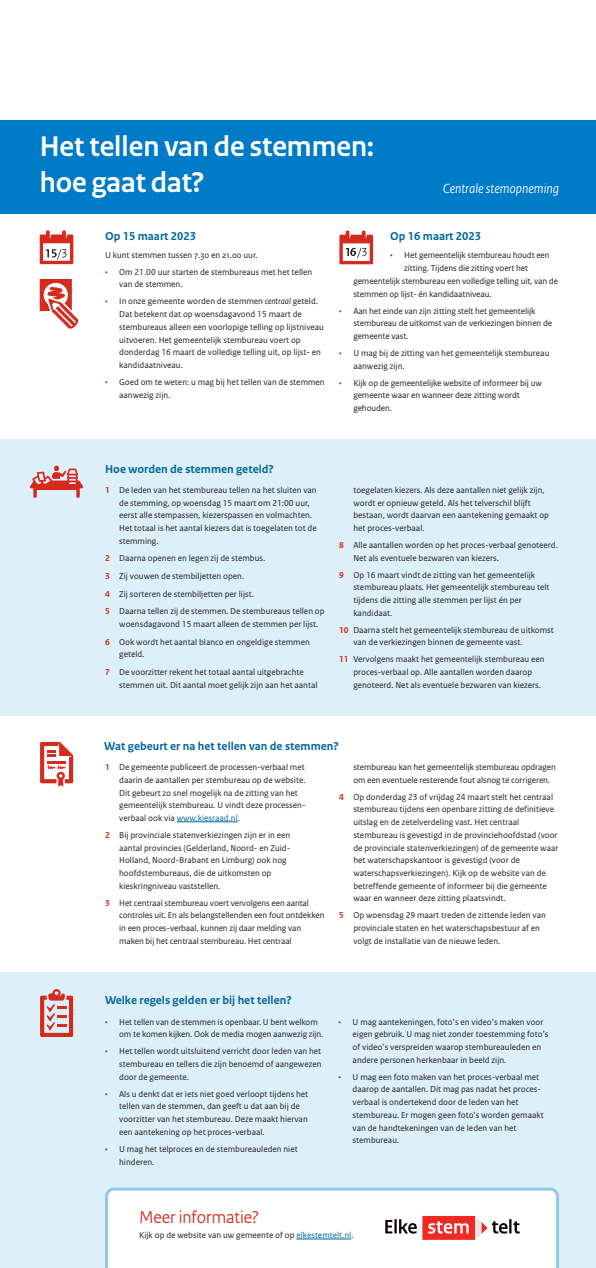
<style>
.page{position:relative;width:596px;height:1268px;background:#fff}
.page>*{position:absolute;margin:0;border:0;box-sizing:border-box;transform-origin:0 0}
.H1_RO_Titel{font:700 30px "Rijksoverheid Sans Heading";color:#fff}
.Meer_info{font:18px "Rijksoverheid Sans Heading";color:#d52b1e}
.H2_-_tussenkopje{font:italic 14px "Rijksoverheid Sans Heading";color:#fff}
.H2_-_tussenkopje-2{font:700 12px "Rijksoverheid Sans Text";color:#01689b}
.Opsomming_kopie{font:9px/12.7px "Rijksoverheid Sans Text";color:#231f20}
.Opsomming{font:9px/12.7px "Rijksoverheid Sans Text";color:#231f20}
.P_RO_Broodtekst_Sans{font:9px "Rijksoverheid Sans Text";color:#231f20}
.s1{color:#01689b}
.s2{font-style:italic}
.s3{font-weight:700;color:#d52b1e}
</style>
<div class="page">
<div style="left:0;top:439px;width:595px;height:276px;background:#ddeff8"></div>
<div style="left:0;top:971px;width:595px;height:296px;background:#ddeff8"></div>
<svg style="left:40px;top:279px;width:39px;height:50px"></svg>
<svg style="left:105px;top:1187px;width:454px;height:80px;background:#f8fbfd"></svg>
<svg style="left:40px;top:230px;width:33px;height:34px"></svg>
<div style="left:0;top:120px;width:595px;height:93px;background:#007bc7"></div>
<svg style="left:30px;top:465px;width:53px;height:32px"></svg>
<svg style="left:339px;top:230px;width:34px;height:34px"></svg>
<hr style="left:176px;top:821px;width:62px;height:1px;background:#01689b">
<svg style="left:40px;top:989px;width:33px;height:47px"></svg>
<svg style="left:40px;top:741px;width:33px;height:45px"></svg>
<hr style="left:296px;top:1238px;width:55px;height:1px;background:#01689b">
<div style="left:422px;top:1215px;width:53px;height:24px;background:#ee2a23"></div>
<svg style="left:428px;top:1221px;width:40px;height:12px"></svg>
<svg style="left:385px;top:1218px;width:31px;height:15px"></svg>
<svg style="left:475px;top:1215px;width:44px;height:24px"></svg>
<h1 class="H1_RO_Titel" style="left:40px;top:129px;width:335px">Het tellen van de stemmen:</h1>
<h1 class="H1_RO_Titel" style="left:40px;top:165px;width:166px">hoe gaat dat?</h1>
<h2 class="H2_-_tussenkopje-2" style="left:105px;top:229px;width:93px">Op 15 maart 2023</h2>
<p class="P_RO_Broodtekst_Sans" style="left:105px;top:249px;width:154px">U kunt stemmen tussen 7.30 en 21.00 uur.</p>
<p class="Opsomming_kopie" style="left:119px;top:265px;width:194px;text-indent:-14px"><span class="s1">•</span> Om 21.00 uur starten de stembureaus met het tellen van de stemmen.</p>
<p class="Opsomming_kopie" style="left:119px;top:295px;width:206px;text-indent:-14px"><span class="s1">•</span> In onze gemeente worden de stemmen <span class="s2">centraal</span> geteld.<br>Dat betekent dat op woensdagavond 15 maart de stembureaus alleen een voorlopige telling op lijstniveau uitvoeren. Het gemeentelijk stembureau voert op donderdag 16 maart de volledige telling uit, op lijst- en kandidaatniveau.</p>
<p class="Opsomming_kopie" style="left:119px;top:375px;width:207px;text-indent:-14px"><span class="s1">•</span> Goed om te weten: u mag bij het tellen van de stemmen aanwezig zijn.</p>
<h2 class="H2_-_tussenkopje" style="left:442px;top:181px;width:118px">Centrale stemopneming</h2>
<h2 class="H2_-_tussenkopje-2" style="left:390px;top:229px;width:93px">Op 16 maart 2023</h2>
<p class="Opsomming_kopie" style="left:390px;top:249px;width:161px"><span class="s1">•</span> Het gemeentelijk stembureau houdt een</p>
<p class="Opsomming_kopie" style="left:404px;top:262px;width:125px">zitting. Tijdens die zitting voert het</p>
<p class="Opsomming_kopie" style="left:353px;top:275px;width:206px">gemeentelijk stembureau een volledige telling uit, van de</p>
<p class="Opsomming_kopie" style="left:353px;top:287px;width:140px">stemmen op lijst- én kandidaatniveau.</p>
<p class="Opsomming_kopie" style="left:353px;top:304px;width:200px;text-indent:-14px"><span class="s1">•</span> Aan het einde van zijn zitting stelt het gemeentelijk stembureau de uitkomst van de verkiezingen binnen de gemeente vast.</p>
<p class="Opsomming_kopie" style="left:353px;top:347px;width:197px;text-indent:-14px"><span class="s1">•</span> U mag bij de zitting van het gemeentelijk stembureau aanwezig zijn.</p>
<p class="Opsomming_kopie" style="left:353px;top:376px;width:190px;text-indent:-14px"><span class="s1">•</span> Kijk op de gemeentelijke website of informeer bij uw gemeente waar en wanneer deze zitting wordt gehouden.</p>
<h2 class="H2_-_tussenkopje-2" style="left:105px;top:462px;width:170px">Hoe worden de stemmen geteld?</h2>
<p class="Opsomming" style="left:119px;top:483px;width:199px;text-indent:-14px"><span class="s3">1</span> De leden van het stembureau tellen na het sluiten van de stemming, op woensdag 15 maart om 21:00 uur, eerst alle stempassen, kiezerspassen en volmachten.<br>Het totaal is het aantal kiezers dat is toegelaten tot de stemming.</p>
<p class="Opsomming" style="left:105px;top:552px;width:162px"><span class="s3">2</span> Daarna openen en legen zij de stembus.</p>
<p class="Opsomming" style="left:105px;top:569px;width:141px"><span class="s3">3</span> Zij vouwen de stembiljetten open.</p>
<p class="Opsomming" style="left:105px;top:587px;width:150px"><span class="s3">4</span> Zij sorteren de stembiljetten per lijst.</p>
<p class="Opsomming" style="left:119px;top:605px;width:207px;text-indent:-14px"><span class="s3">5</span> Daarna tellen zij de stemmen. De stembureaus tellen op woensdagavond 15 maart alleen de stemmen per lijst.</p>
<p class="Opsomming" style="left:119px;top:635px;width:192px;text-indent:-14px"><span class="s3">6</span> Ook wordt het aantal blanco en ongeldige stemmen geteld.</p>
<p class="Opsomming" style="left:119px;top:665px;width:200px;text-indent:-14px"><span class="s3">7</span> De voorzitter rekent het totaal aantal uitgebrachte stemmen uit. Dit aantal moet gelijk zijn aan het aantal</p>
<p class="Opsomming" style="left:353px;top:483px;width:197px">toegelaten kiezers. Als deze aantallen niet gelijk zijn, wordt er opnieuw geteld. Als het telverschil blijft bestaan, wordt daarvan een aantekening gemaakt op het proces-verbaal.</p>
<p class="Opsomming" style="left:353px;top:538px;width:206px;text-indent:-14px"><span class="s3">8</span> Alle aantallen worden op het proces-verbaal genoteerd.<br>Net als eventuele bezwaren van kiezers.</p>
<p class="Opsomming" style="left:353px;top:568px;width:198px;text-indent:-14px"><span class="s3">9</span> Op 16 maart vindt de zitting van het gemeentelijk stembureau plaats. Het gemeentelijk stembureau telt tijdens die zitting alle stemmen per lijst én per kandidaat.</p>
<p class="Opsomming" style="left:353px;top:623px;width:202px;text-indent:-14px"><span class="s3">10</span> Daarna stelt het gemeentelijk stembureau de uitkomst van de verkiezingen binnen de gemeente vast.</p>
<p class="Opsomming" style="left:353px;top:653px;width:193px;text-indent:-14px"><span class="s3">11</span> Vervolgens maakt het gemeentelijk stembureau een proces-verbaal op. Alle aantallen worden daarop genoteerd. Net als eventuele bezwaren van kiezers.</p>
<h2 class="H2_-_tussenkopje-2" style="left:104px;top:739px;width:236px">Wat gebeurt er na het tellen van de stemmen?</h2>
<p class="Opsomming_kopie" style="left:119px;top:760px;width:188px;text-indent:-14px"><span class="s3">1</span> De gemeente publiceert de processen-verbaal met daarin de aantallen per stembureau op de website.<br>Dit gebeurt zo snel mogelijk na de zitting van het gemeentelijk stembureau. U vindt deze processen&shy;verbaal ook via <span class="s1">www.kiesraad.nl</span>.</p>
<p class="Opsomming_kopie" style="left:119px;top:828px;width:172px;text-indent:-14px"><span class="s3">2</span> Bij provinciale statenverkiezingen zijn er in een aantal provincies (Gelderland, Noord- en Zuid-Holland, Noord-Brabant en Limburg) ook nog hoofdstembureaus, die de uitkomsten op kieskringniveau vaststellen.</p>
<p class="Opsomming_kopie" style="left:119px;top:896px;width:207px;text-indent:-14px"><span class="s3">3</span> Het centraal stembureau voert vervolgens een aantal controles uit. En als belangstellenden een fout ontdekken in een proces-verbaal, kunnen zij daar melding van maken bij het centraal stembureau. Het centraal</p>
<p class="Opsomming_kopie" style="left:353px;top:760px;width:204px">stembureau kan het gemeentelijk stembureau opdragen om een eventuele resterende fout alsnog te corrigeren.</p>
<p class="Opsomming_kopie" style="left:353px;top:790px;width:206px;text-indent:-14px"><span class="s3">4</span> Op donderdag 23 of vrijdag 24 maart stelt het centraal stembureau tijdens een openbare zitting de definitieve uitslag en de zetelverdeling vast. Het centraal stembureau is gevestigd in de provinciehoofdstad (voor de provinciale statenverkiezingen) of de gemeente waar het waterschapskantoor is gevestigd (voor de waterschapsverkiezingen). Kijk op de website van de betreffende gemeente of informeer bij die gemeente waar en wanneer deze zitting plaatsvindt.</p>
<p class="Opsomming_kopie" style="left:353px;top:909px;width:194px;text-indent:-14px"><span class="s3">5</span> Op woensdag 29 maart treden de zittende leden van provinciale staten en het waterschapsbestuur af en volgt de installatie van de nieuwe leden.</p>
<h2 class="H2_-_tussenkopje-2" style="left:105px;top:993px;width:188px">Welke regels gelden er bij het tellen?</h2>
<p class="Opsomming_kopie" style="left:119px;top:1015px;width:206px;text-indent:-14px"><span class="s1">•</span> Het tellen van de stemmen is openbaar. U bent welkom om te komen kijken. Ook de media mogen aanwezig zijn.</p>
<p class="Opsomming_kopie" style="left:119px;top:1044px;width:204px;text-align:justify;text-indent:-14px"><span class="s1">•</span> Het tellen wordt uitsluitend verricht door leden van het stembureau en tellers die zijn benoemd of aangewezen door de gemeente.</p>
<p class="Opsomming_kopie" style="left:119px;top:1087px;width:190px;text-indent:-14px"><span class="s1">•</span> Als u denkt dat er iets niet goed verloopt tijdens het tellen van de stemmen, dan geeft u dat aan bij de voorzitter van het stembureau. Deze maakt hiervan een aantekening op het proces-verbaal.</p>
<p class="Opsomming_kopie" style="left:119px;top:1142px;width:180px;text-indent:-14px"><span class="s1">•</span> U mag het telproces en de stembureauleden niet hinderen.</p>
<p class="Opsomming_kopie" style="left:352px;top:1015px;width:197px;text-indent:-14px"><span class="s1">•</span> U mag aantekeningen, foto’s en video’s maken voor eigen gebruik. U mag niet zonder toestemming foto’s of video’s verspreiden waarop stembureauleden en andere personen herkenbaar in beeld zijn.</p>
<p class="Opsomming_kopie" style="left:352px;top:1070px;width:192px;text-indent:-14px"><span class="s1">•</span> U mag een foto maken van het proces-verbaal met daarop de aantallen. Dit mag pas nadat het proces&shy;verbaal is ondertekend door de leden van het stembureau. Er mogen geen foto’s worden gemaakt van de handtekeningen van de leden van het stembureau.</p>
<p class="Meer_info" style="left:139px;top:1206px;width:121px">Meer informatie?</p>
<p class="P_RO_Broodtekst_Sans" style="left:139px;top:1229px;width:216px">Kijk op de website van uw gemeente of op <span class="s1">elkestemtelt.nl</span>.</p>
</div>
